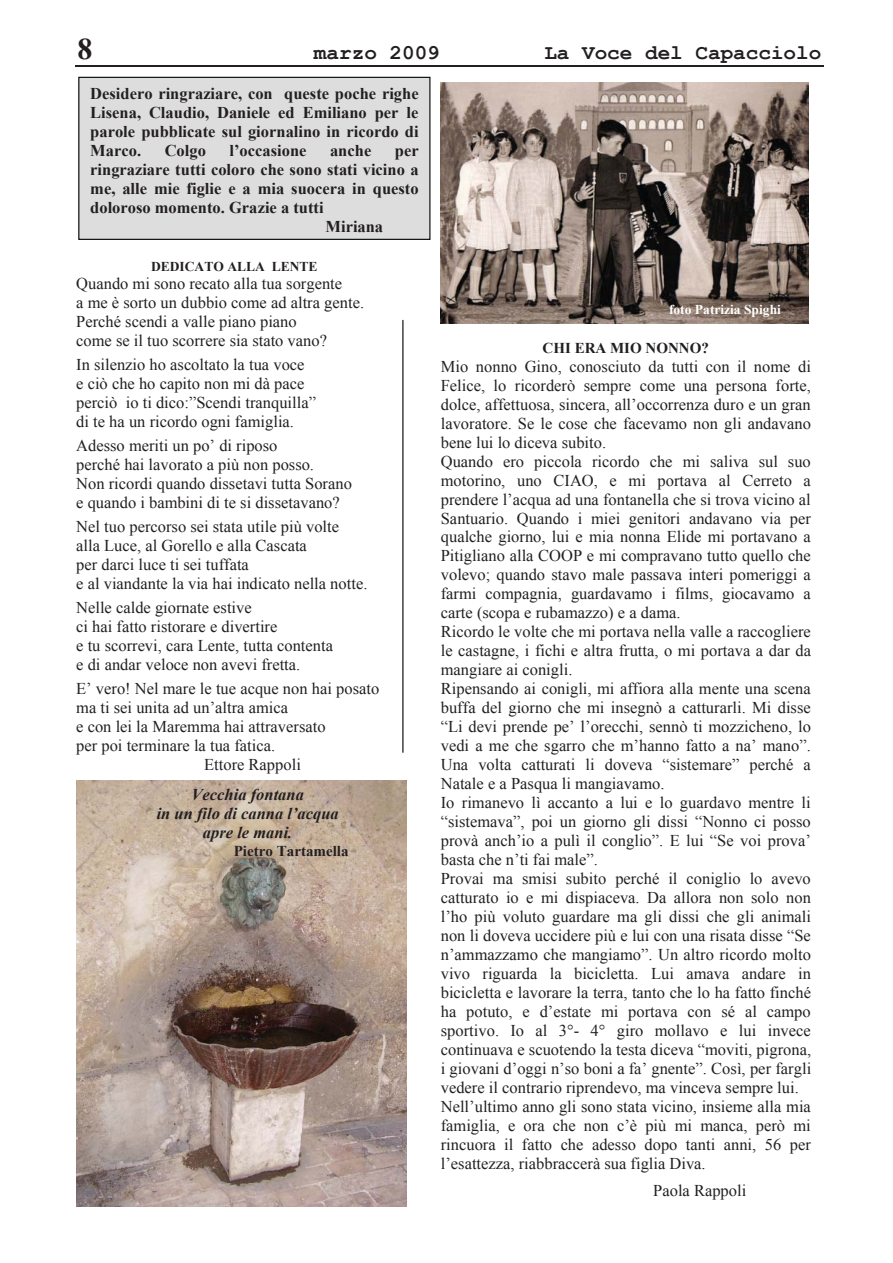
<style>
.page{position:relative;width:893px;height:1263px;background:#fff}
.page>*{position:absolute;margin:0;border:0;box-sizing:border-box;transform-origin:0 0}
.t1{font:700 30px "Times New Roman";color:#231f20}
.t2{font:700 21px "Courier New";color:#231f20}
.t3{font:16.5px/18.9px "Times New Roman";color:#231f20}
.t4{font:700 16.5px/18.9px "Times New Roman";color:#231f20;text-align:justify}
.t5{font:italic 700 16.5px/19px "Times New Roman";color:#231f20;text-align:center}
.t6{font:700 15px "Times New Roman";color:#231f20}
.t7{font:700 13.5px "Times New Roman";color:#fff}
.t8{font:700 13.5px "Times New Roman";color:#231f20}
</style>
<div class="page">
<hr style="left:75px;top:65px;width:749px;height:1px;background:#231f20">
<img style="left:76px;top:781px;width:331px;height:426px">
<svg style="left:430px;top:77px;width:378px;height:247px"></svg>
<img style="left:441px;top:83px;width:367px;height:240px">
<div style="left:79px;top:77px;width:351px;height:162px;background:#ddd"></div>
<div style="left:78px;top:77px;width:352px;height:163px;border:1px solid #010202"></div>
<hr style="left:402px;top:320px;width:1px;height:432px;background:#010202">
<h1 class="t1" style="left:78px;top:32px;width:16px">8</h1>
<p class="t2" style="left:314px;top:41px;width:127px">marzo 2009</p>
<p class="t2" style="left:544px;top:41px;width:279px">La Voce del Capacciolo</p>
<p class="t4" style="left:90px;top:84px;width:330px">Desidero ringraziare, con queste poche righe Lisena, Claudio, Daniele ed Emiliano per le parole pubblicate sul giornalino in ricordo di Marco.</p>
<p class="t4" style="left:165px;top:141px;width:43px">Colgo</p>
<p class="t4" style="left:229px;top:141px;width:79px">l’occasione</p>
<p class="t4" style="left:330px;top:141px;width:43px">anche</p>
<p class="t4" style="left:395px;top:141px;width:25px">per</p>
<p class="t4" style="left:90px;top:160px;width:330px">ringraziare tutti coloro che sono stati vicino a</p>
<p class="t4" style="left:90px;top:179px;width:330px">me, alle mie figlie e a mia suocera in questo</p>
<p class="t4" style="left:90px;top:197px;width:235px">doloroso momento. Grazie a tutti</p>
<p class="t4" style="left:325px;top:216px;width:59px">Miriana</p>
<p class="t8" style="left:151px;top:259px;width:168px">DEDICATO ALLA LENTE</p>
<p class="t3" style="left:76px;top:274px;width:289px">Quando mi sono recato alla tua sorgente<br>a me è sorto un dubbio come ad altra gente.<br>Perché scendi a valle piano piano<br>come se il tuo scorrere sia stato vano?</p>
<p class="t3" style="left:76px;top:355px;width:241px">In silenzio ho ascoltato la tua voce<br>e ciò che ho capito non mi dà pace perciò io ti dico:”Scendi tranquilla” di te ha un ricordo ogni famiglia.</p>
<p class="t3" style="left:76px;top:436px;width:277px">Adesso meriti un po’ di riposo<br>perché hai lavorato a più non posso.<br>Non ricordi quando dissetavi tutta Sorano e quando i bambini di te si dissetavano?</p>
<p class="t3" style="left:76px;top:517px;width:293px">Nel tuo percorso sei stata utile più volte<br>alla Luce, al Gorello e alla Cascata<br>per darci luce ti sei tuffata<br>e al viandante la via hai indicato nella notte.</p>
<p class="t3" style="left:76px;top:598px;width:258px">Nelle calde giornate estive<br>ci hai fatto ristorare e divertire<br>e tu scorrevi, cara Lente, tutta contenta e di andar veloce non avevi fretta.</p>
<p class="t3" style="left:76px;top:679px;width:305px">E’ vero! Nel mare le tue acque non hai posato</p>
<p class="t3" style="left:76px;top:698px;width:213px">ma ti sei unita ad un’altra amica</p>
<p class="t3" style="left:76px;top:717px;width:251px">e con lei la Maremma hai attraversato</p>
<p class="t3" style="left:76px;top:736px;width:200px">per poi terminare la tua fatica.</p>
<p class="t3" style="left:204px;top:755px;width:98px">Ettore Rappoli</p>
<p class="t5" style="left:157px;top:785px;width:184px">Vecchia fontana<br>in un filo di canna l’acqua apre le mani.</p>
<p class="t6" style="left:234px;top:842px;width:116px">Pietro Tartamella</p>
<p class="t7" style="left:669px;top:302px;width:113px">foto Patrizia Spighi</p>
<p class="t6" style="left:543px;top:340px;width:168px">CHI ERA MIO NONNO?</p>
<p class="t3" style="left:441px;top:357px;width:372px">Mio nonno Gino, conosciuto da tutti con il nome di Felice, lo ricorderò sempre come una persona forte, dolce, affettuosa, sincera, all’occorrenza duro e un gran lavoratore. Se le cose che facevamo non gli andavano bene lui lo diceva subito.<br>Quando ero piccola ricordo che mi saliva sul suo motorino, uno CIAO, e mi portava al Cerreto a prendere l’acqua ad una fontanella che si trova vicino al Santuario. Quando i miei genitori andavano via per qualche giorno, lui e mia nonna Elide mi portavano a Pitigliano alla COOP e mi compravano tutto quello che volevo; quando stavo male passava interi pomeriggi a farmi compagnia, guardavamo i films, giocavamo a carte (scopa e rubamazzo) e a dama.<br>Ricordo le volte che mi portava nella valle a raccogliere le castagne, i fichi e altra frutta, o mi portava a dar da mangiare ai conigli.<br>Ripensando ai conigli, mi affiora alla mente una scena buffa del giorno che mi insegnò a catturarli. Mi disse “Li devi prende pe’ l’orecchi, sennò ti mozzicheno, lo vedi a me che sgarro che m’hanno fatto a na’ mano”.<br>Una volta catturati li doveva “sistemare” perché a Natale e a Pasqua li mangiavamo.<br>Io rimanevo lì accanto a lui e lo guardavo mentre li “sistemava”, poi un giorno gli dissi “Nonno ci posso provà anch’io a pulì il conglio”. E lui “Se voi prova’ basta che n’ti fai male”.<br>Provai ma smisi subito perché il coniglio lo avevo catturato io e mi dispiaceva. Da allora non solo non l’ho più voluto guardare ma gli dissi che gli animali non li doveva uccidere più e lui con una risata disse “Se n’ammazzamo che mangiamo”. Un altro ricordo molto vivo riguarda la bicicletta. Lui amava andare in bicicletta e lavorare la terra, tanto che lo ha fatto finché ha potuto, e d’estate mi portava con sé al campo sportivo. Io al 3°- 4° giro mollavo e lui invece continuava e scuotendo la testa diceva “moviti, pigrona, i giovani d’oggi n’so boni a fa’ gnente”. Così, per fargli vedere il contrario riprendevo, ma vinceva sempre lui.<br>Nell’ultimo anno gli sono stata vicino, insieme alla mia famiglia, e ora che non c’è più mi manca, però mi rincuora il fatto che adesso dopo tanti anni, 56 per l’esattezza, riabbraccerà sua figlia Diva.</p>
<p class="t3" style="left:653px;top:1181px;width:95px">Paola Rappoli</p>
</div>
